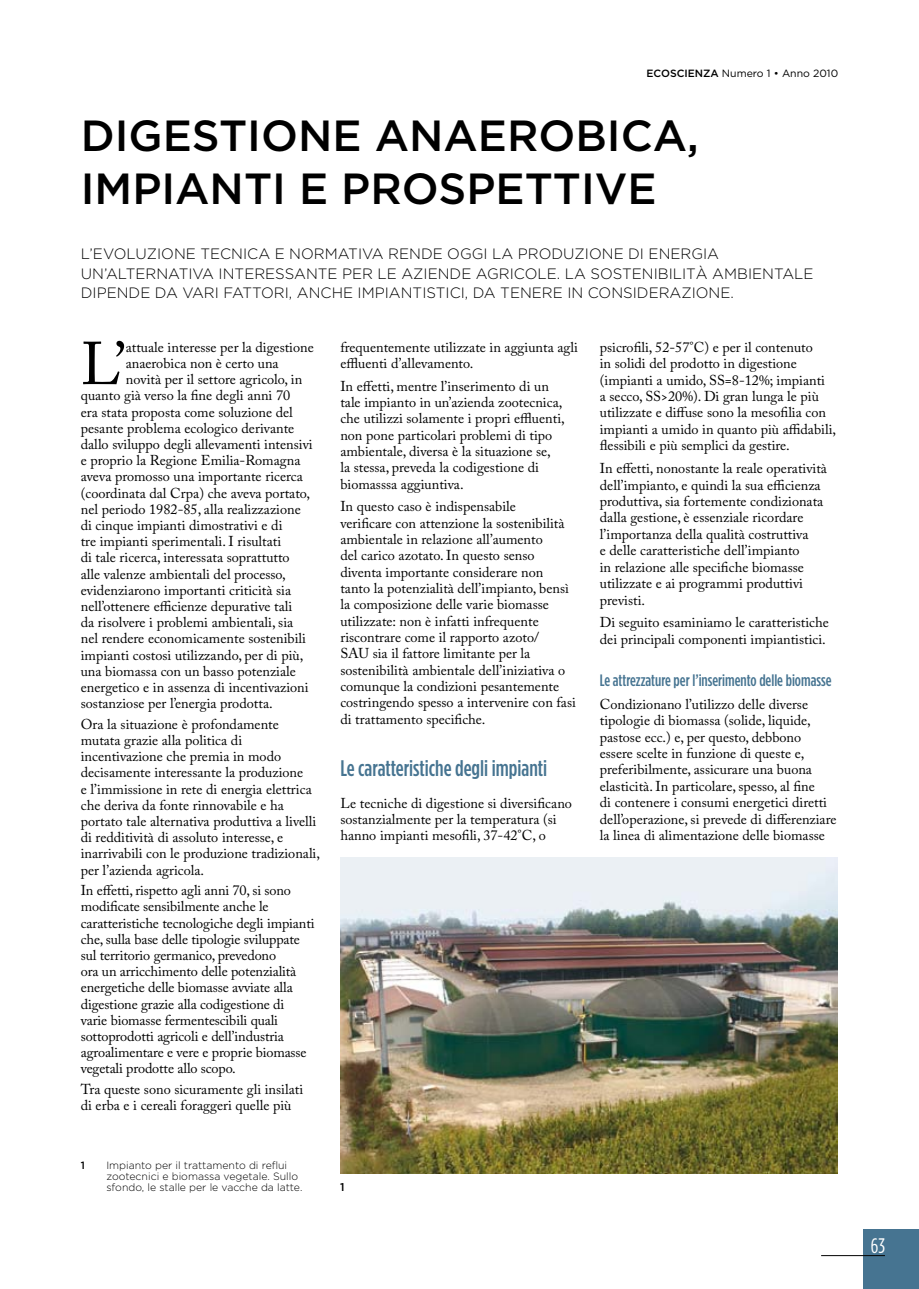
<style>
.page{position:relative;width:919px;height:1289px;background:#fff}
.page>*{position:absolute;margin:0;border:0;box-sizing:border-box;transform-origin:0 0}
.t1{font:59.85px "Adobe Caslon Pro";color:#000}
.t2{font:500 43.5px/52.5px "Gotham";letter-spacing:.24em;color:#000}
.t3{font:500 22.5px "Gotham Condensed";color:#467491}
.t4{font:21px "Gotham Condensed";color:#fff}
.t5{font:500 16.5px "Gotham Condensed";color:#467491}
.t6{font:300 15px/19.5px "Gotham";color:#000}
.t7{font:14.25px/16.5px "Adobe Caslon Pro";color:#000}
.t8{font:500 11.25px "Gotham";color:#000}
.t9{font:300 10.5px/11.2px "Gotham";color:#000}
.t10{font:10.5px "Gotham";color:#000}
.t11{font:500 10.5px "Gotham";color:#000}
.s1{font-weight:500}
</style>
<div class="page">
<div style="left:863px;top:1229px;width:55px;height:59px;background:#467491"></div>
<hr style="left:821px;top:1255px;width:63px;height:1px;background:#000">
<img style="left:340px;top:857px;width:497px;height:316px">
<p class="t10" style="left:646px;top:68px;width:193px"><span class="s1">ECOSCIENZA</span> Numero 1 • Anno 2010</p>
<h2 class="t2" style="left:81px;top:108px;width:619px">DIGESTIONE ANAEROBICA,<br>IMPIANTI E PROSPETTIVE</h2>
<p class="t6" style="left:81px;top:244px;width:734px">L’EVOLUZIONE TECNICA E NORMATIVA RENDE OGGI LA PRODUZIONE DI ENERGIA<br>UN’ALTERNATIVA INTERESSANTE PER LE AZIENDE AGRICOLE. LA SOSTENIBILITÀ AMBIENTALE<br>DIPENDE DA VARI FATTORI, ANCH E IMPIANTISTICI, DA TENERE IN CONSIDERAZIONE.</p>
<h1 class="t1" style="left:81px;top:328px;width:46px">L’</h1>
<p class="t7" style="left:126px;top:338px;width:189px">attuale interesse per la digestione</p>
<p class="t7" style="left:126px;top:355px;width:154px">anaerobica non è certo una</p>
<p class="t7" style="left:126px;top:371px;width:178px">novità per il settore agricolo, in</p>
<p class="t7" style="left:81px;top:387px;width:211px">quanto già verso la fine degli anni 70</p>
<p class="t7" style="left:81px;top:403px;width:214px">era stata proposta come soluzione del</p>
<p class="t7" style="left:81px;top:419px;width:215px">pesante problema ecologico derivante</p>
<p class="t7" style="left:81px;top:436px;width:233px">dallo sviluppo degli allevamenti intensivi</p>
<p class="t7" style="left:81px;top:452px;width:221px">e proprio la Regione Emilia-Romagna</p>
<p class="t7" style="left:81px;top:468px;width:224px">aveva promosso una importante ricerca</p>
<p class="t7" style="left:81px;top:484px;width:231px">(coordinata dal Crpa) che aveva portato,</p>
<p class="t7" style="left:81px;top:500px;width:221px">nel periodo 1982-85, alla realizzazione</p>
<p class="t7" style="left:81px;top:517px;width:203px">di cinque impianti dimostrativi e di</p>
<p class="t7" style="left:81px;top:533px;width:202px">tre impianti sperimentali. I risultati</p>
<p class="t7" style="left:81px;top:549px;width:210px">di tale ricerca, interessata soprattutto</p>
<p class="t7" style="left:81px;top:565px;width:206px">alle valenze ambientali del processo,</p>
<p class="t7" style="left:81px;top:581px;width:212px">evidenziarono importanti criticità sia</p>
<p class="t7" style="left:81px;top:598px;width:213px">nell’ottenere efficienze depurative tali</p>
<p class="t7" style="left:81px;top:614px;width:214px">da risolvere i problemi ambientali, sia</p>
<p class="t7" style="left:81px;top:630px;width:227px">nel rendere economicamente sostenibili</p>
<p class="t7" style="left:81px;top:646px;width:224px">impianti costosi utilizzando, per di più,</p>
<p class="t7" style="left:81px;top:662px;width:216px">una biomassa con un basso potenziale</p>
<p class="t7" style="left:81px;top:679px;width:229px">energetico e in assenza di incentivazioni</p>
<p class="t7" style="left:81px;top:695px;width:193px">sostanziose per l’energia prodotta.</p>
<p class="t7" style="left:81px;top:715px;width:241px">Ora la situazione è profondamente mutata grazie alla politica di incentivazione che premia in modo decisamente interessante la produzione<br>e l’immissione in rete di energia elettrica che deriva da fonte rinnovabile e ha portato tale alternativa produttiva a livelli di redditività di assoluto interesse, e inarrivabili con le produzione tradizionali, per l’azienda agricola.</p>
<p class="t7" style="left:81px;top:882px;width:235px">In effetti, rispetto agli anni 70, si sono modificate sensibilmente anche le caratteristiche tecnologiche degli impianti che, sulla base delle tipologie sviluppate sul territorio germanico, prevedono<br>ora un arricchimento delle potenzialità energetiche delle biomasse avviate alla digestione grazie alla codigestione di<br>varie biomasse fermentescibili quali sottoprodotti agricoli e dell’industria agroalimentare e vere e proprie biomasse vegetali prodotte allo scopo.</p>
<p class="t7" style="left:81px;top:1080px;width:224px">Tra queste sono sicuramente gli insilati di erba e i cereali foraggeri quelle più</p>
<p class="t11" style="left:81px;top:1158px;width:6px">1</p>
<p class="t9" style="left:106px;top:1159px;width:197px">I MPIANTO PER IL TRATTAMENTO DI REFLUI<br>ZOOTECNICI E BIOMASSA VEGETALE. SULLO<br>SFONDO, LE STALLE PER LE VACCHE DA LATTE.</p>
<p class="t7" style="left:340px;top:338px;width:239px">frequentemente utilizzate in aggiunta agli effluenti d’allevamento.</p>
<p class="t7" style="left:340px;top:377px;width:226px">In effetti, mentre l’inserimento di un tale impianto in un’azienda zootecnica, che utilizzi solamente i propri effluenti, non pone particolari problemi di tipo ambientale, diversa è la situazione se,<br>la stessa, preveda la codigestione di biomasssa aggiuntiva.</p>
<p class="t7" style="left:340px;top:498px;width:237px">In questo caso è indispensabile<br>verificare con attenzione la sostenibilità ambientale in relazione all’aumento<br>del carico azotato. In questo senso diventa importante considerare non tanto la potenzialità dell’impianto, bensì la composizione delle varie biomasse utilizzate: non è infatti infrequente riscontrare come il rapporto azoto/<br>SAU sia il fattore limitante per la sostenibilità ambientale dell’iniziativa o comunque la condizioni pesantemente costringendo spesso a intervenire con fasi di trattamento specifiche.</p>
<h3 class="t3" style="left:340px;top:756px;width:208px">Le caratteristiche degli impianti</h3>
<p class="t7" style="left:340px;top:794px;width:233px">Le tecniche di digestione si diversificano sostanzialmente per la temperatura (si hanno impianti mesofili, 37-42°C, o</p>
<p class="t8" style="left:340px;top:1180px;width:6px">1</p>
<p class="t7" style="left:599px;top:338px;width:238px">psicrofili, 52-57°C) e per il contenuto<br>in solidi del prodotto in digestione (impianti a umido, SS=8-12%; impianti<br>a secco, SS&gt;20%). Di gran lunga le più utilizzate e diffuse sono la mesofilia con impianti a umido in quanto più affidabili, flessibili e più semplici da gestire.</p>
<p class="t7" style="left:599px;top:460px;width:229px">In effetti, nonostante la reale operatività dell’impianto, e quindi la sua efficienza produttiva, sia fortemente condizionata dalla gestione, è essenziale ricordare l’importanza della qualità costruttiva<br>e delle caratteristiche dell’impianto<br>in relazione alle specifiche biomasse utilizzate e ai programmi produttivi previsti.</p>
<p class="t7" style="left:599px;top:614px;width:231px">Di seguito esaminiamo le caratteristiche dei principali componenti impiantistici.</p>
<p class="t5" style="left:599px;top:671px;width:233px">Le attrezzature per l’inserimento delle biomasse</p>
<p class="t7" style="left:599px;top:695px;width:238px">Condizionano l’utilizzo delle diverse tipologie di biomassa (solide, liquide, pastose ecc.) e, per questo, debbono essere scelte in funzione di queste e, preferibilmente, assicurare una buona elasticità. In particolare, spesso, al fine<br>di contenere i consumi energetici diretti dell’operazione, si prevede di differenziare la linea di alimentazione delle biomasse</p>
<h3 class="t4" style="left:870px;top:1234px;width:16px">63</h3>
</div>
